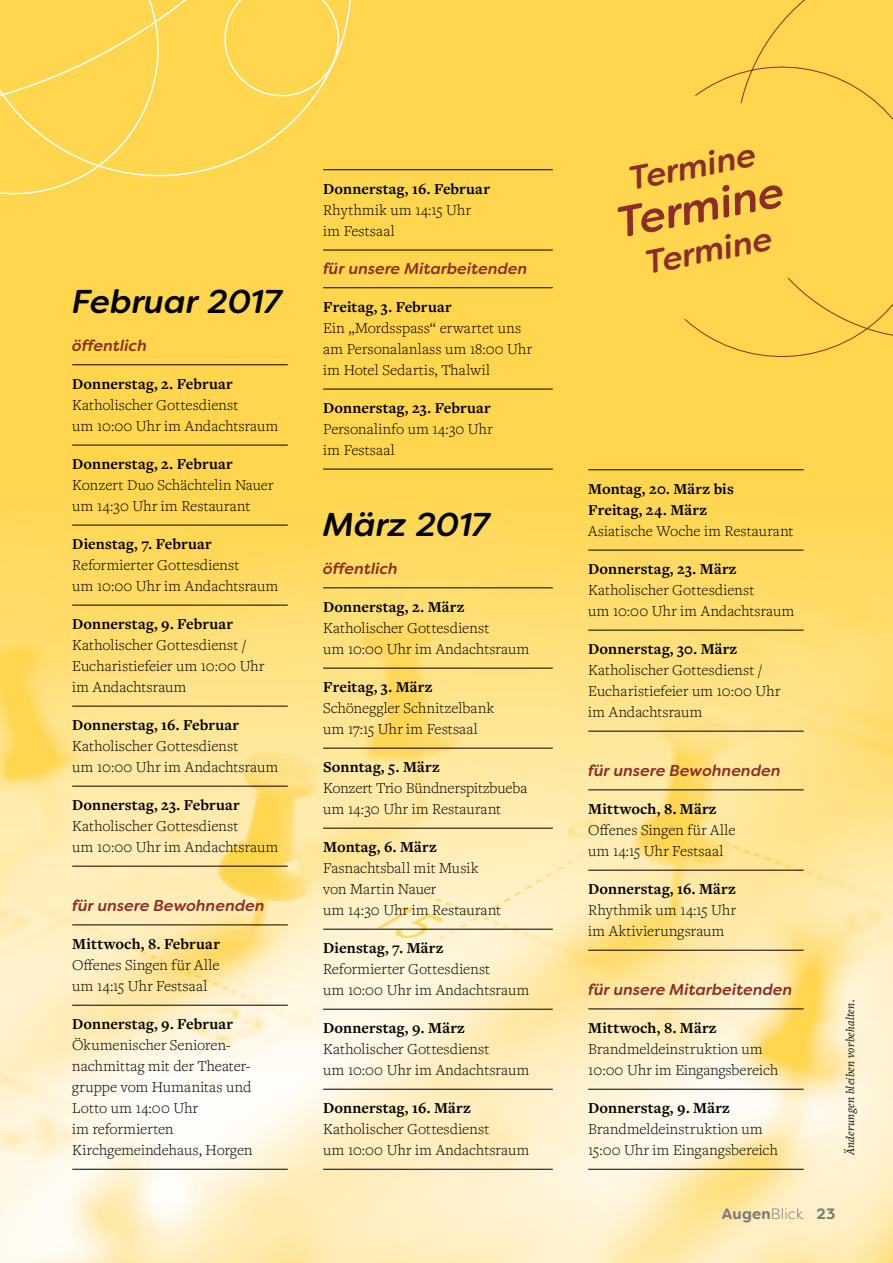
<style>
.page{position:relative;width:893px;height:1263px;background:#ffd64d}
.page>*{position:absolute;margin:0;border:0;box-sizing:border-box;transform-origin:0 0}
.t1{font:italic 500 43.5px "Filson Soft";color:#8c2d27}
.t2{font:italic 500 33px "Filson Soft";letter-spacing:-.01em;color:#000}
.t3{font:italic 500 33px "Filson Soft";color:#8c2d27}
.t4{font:300 15.75px/21px "Freight Text Pro";letter-spacing:.005em;color:#000}
.t5{font:700 15.75px/21px "Freight Text Pro";letter-spacing:.01em;color:#000}
.t6{font:italic 500 15.75px "Filson Soft";letter-spacing:.005em;color:#8c2d27}
.t7{font:700 15px "Filson Soft";letter-spacing:.015em;color:#7c7b7b}
.t8{font:italic 12px "Freight Text Pro";letter-spacing:.02em;color:#000}
.s1{font-weight:300}
</style>
<div class="page">
<img style="left:0;top:514px;width:893px;height:749px">
<hr style="left:72px;top:364px;width:216px;height:1px;background:#000">
<hr style="left:72px;top:445px;width:216px;height:1px;background:#000">
<hr style="left:72px;top:525px;width:216px;height:1px;background:#000">
<hr style="left:72px;top:605px;width:216px;height:1px;background:#000">
<hr style="left:72px;top:706px;width:216px;height:1px;background:#000">
<hr style="left:72px;top:786px;width:216px;height:1px;background:#000">
<hr style="left:72px;top:866px;width:216px;height:1px;background:#000">
<hr style="left:72px;top:925px;width:216px;height:1px;background:#000">
<hr style="left:72px;top:1005px;width:216px;height:1px;background:#000">
<hr style="left:72px;top:1169px;width:216px;height:1px;background:#000">
<hr style="left:323px;top:169px;width:230px;height:1px;background:#000">
<hr style="left:323px;top:250px;width:230px;height:1px;background:#000">
<hr style="left:323px;top:287px;width:230px;height:1px;background:#000">
<hr style="left:323px;top:389px;width:230px;height:1px;background:#000">
<hr style="left:323px;top:469px;width:230px;height:1px;background:#000">
<hr style="left:323px;top:587px;width:230px;height:1px;background:#000">
<hr style="left:323px;top:668px;width:230px;height:1px;background:#000">
<hr style="left:323px;top:748px;width:230px;height:1px;background:#000">
<hr style="left:323px;top:828px;width:230px;height:1px;background:#000">
<hr style="left:323px;top:929px;width:230px;height:1px;background:#000">
<hr style="left:323px;top:1009px;width:230px;height:1px;background:#000">
<hr style="left:323px;top:1089px;width:230px;height:1px;background:#000">
<hr style="left:323px;top:1169px;width:230px;height:1px;background:#000">
<hr style="left:588px;top:469px;width:216px;height:1px;background:#000">
<hr style="left:588px;top:550px;width:216px;height:1px;background:#000">
<hr style="left:588px;top:630px;width:216px;height:1px;background:#000">
<hr style="left:588px;top:731px;width:216px;height:1px;background:#000">
<hr style="left:588px;top:790px;width:216px;height:1px;background:#000">
<hr style="left:588px;top:870px;width:216px;height:1px;background:#000">
<hr style="left:588px;top:950px;width:216px;height:1px;background:#000">
<hr style="left:588px;top:1009px;width:216px;height:1px;background:#000">
<hr style="left:588px;top:1089px;width:216px;height:1px;background:#000">
<hr style="left:588px;top:1169px;width:216px;height:1px;background:#000">
<svg style="left:0;top:0;width:369px;height:195px"></svg>
<svg style="left:696px;top:0;width:197px;height:358px"></svg>
<svg style="left:684px;top:87px;width:138px;height:242px"></svg>
<h2 class="t2" style="left:72px;top:280px;width:211px">Februar 2017</h2>
<p class="t6" style="left:72px;top:336px;width:76px">öffentlich</p>
<p class="t5" style="left:72px;top:373px;width:162px">Donnerstag, 2. Februar</p>
<p class="t4" style="left:72px;top:394px;width:208px">Katholischer Gottesdienst<br>um 10:00 Uhr im Andachtsraum</p>
<p class="t5" style="left:72px;top:453px;width:162px">Donnerstag, 2. Februar</p>
<p class="t4" style="left:72px;top:474px;width:203px">Konzert Duo Schächtelin Nauer um 14:30 Uhr im Restaurant</p>
<p class="t5" style="left:72px;top:533px;width:141px">Dienstag, 7. Februar</p>
<p class="t4" style="left:72px;top:554px;width:208px">Reformierter Gottesdienst<br>um 10:00 Uhr im Andachtsraum</p>
<p class="t5" style="left:72px;top:613px;width:162px">Donnerstag, 9. Februar</p>
<p class="t4" style="left:72px;top:634px;width:194px">Katholischer Gottesdienst /<br>Eucharistiefeier um 10:00 Uhr im Andachtsraum</p>
<p class="t5" style="left:72px;top:714px;width:168px">Donnerstag, 16. Februar</p>
<p class="t4" style="left:72px;top:735px;width:208px">Katholischer Gottesdienst<br>um 10:00 Uhr im Andachtsraum</p>
<p class="t5" style="left:72px;top:794px;width:169px">Donnerstag, 23. Februar</p>
<p class="t4" style="left:72px;top:815px;width:208px">Katholischer Gottesdienst<br>um 10:00 Uhr im Andachtsraum</p>
<p class="t6" style="left:72px;top:895px;width:194px">für unsere Bewohnenden</p>
<p class="t5" style="left:72px;top:933px;width:149px">Mittwoch, 8. Februar</p>
<p class="t4" style="left:72px;top:954px;width:149px">Offenes Singen für Alle um 14:15 Uhr Festsaal</p>
<p class="t5" style="left:72px;top:1013px;width:162px">Donnerstag, 9. Februar</p>
<p class="t4" style="left:72px;top:1034px;width:182px">Ökumenischer Senioren&shy;nachmittag mit der Theater&shy;gruppe vom Humanitas und<br>Lotto um 14:00 Uhr<br>im reformierten<br>Kirchgemeindehaus, Horgen</p>
<p class="t5" style="left:323px;top:178px;width:168px">Donnerstag, 16. Februar</p>
<p class="t4" style="left:323px;top:199px;width:149px">Rhythmik um 14:15 Uhr im Festsaal</p>
<p class="t6" style="left:323px;top:258px;width:206px">für unsere Mitarbeitenden</p>
<p class="t5" style="left:323px;top:296px;width:130px">Freitag, 3. Februar</p>
<p class="t4" style="left:323px;top:317px;width:210px">Ein „Mordsspass“ erwartet uns am Personalanlass um 18:00 Uhr im Hotel Sedartis, Thalwil</p>
<p class="t5" style="left:323px;top:397px;width:169px">Donnerstag, 23. Februar</p>
<p class="t4" style="left:323px;top:418px;width:171px">Personalinfo um 14:30 Uhr im Festsaal</p>
<h2 class="t2" style="left:323px;top:503px;width:168px">März 2017</h2>
<p class="t6" style="left:323px;top:559px;width:76px">öffentlich</p>
<p class="t5" style="left:323px;top:596px;width:143px">Donnerstag, 2. März</p>
<p class="t4" style="left:323px;top:617px;width:208px">Katholischer Gottesdienst<br>um 10:00 Uhr im Andachtsraum</p>
<p class="t5" style="left:323px;top:676px;width:111px">Freitag, 3. März</p>
<p class="t4" style="left:323px;top:697px;width:173px">Schöneggler Schnitzelbank um 17:15 Uhr im Festsaal</p>
<p class="t5" style="left:323px;top:756px;width:118px">Sonntag, 5. März</p>
<p class="t4" style="left:323px;top:777px;width:206px">Konzert Trio Bündnerspitzbueba um 14:30 Uhr im Restaurant</p>
<p class="t5" style="left:323px;top:836px;width:115px">Montag, 6. März</p>
<p class="t4" style="left:323px;top:857px;width:180px">Fasnachtsball mit Musik von Martin Nauer<br>um 14:30 Uhr im Restaurant</p>
<p class="t5" style="left:323px;top:937px;width:122px">Dienstag, 7. März</p>
<p class="t4" style="left:323px;top:958px;width:208px">Reformierter Gottesdienst<br>um 10:00 Uhr im Andachtsraum</p>
<p class="t5" style="left:323px;top:1017px;width:143px">Donnerstag, 9. März</p>
<p class="t4" style="left:323px;top:1038px;width:208px">Katholischer Gottesdienst<br>um 10:00 Uhr im Andachtsraum</p>
<p class="t5" style="left:323px;top:1097px;width:149px">Donnerstag, 16. März</p>
<p class="t4" style="left:323px;top:1118px;width:208px">Katholischer Gottesdienst<br>um 10:00 Uhr im Andachtsraum</p>
<h2 class="t3" style="left:625px;top:158px;width:130px;rotate:-11deg">Termine</h2>
<h1 class="t1" style="left:612px;top:196px;width:171px;rotate:-11deg">Termine</h1>
<h2 class="t3" style="left:641px;top:242px;width:130px;rotate:-11deg">Termine</h2>
<p class="t5" style="left:588px;top:478px;width:147px">Montag, 20. März bis<br>Freitag, 24. März</p>
<p class="t4" style="left:588px;top:520px;width:207px">Asiatische Woche im Restaurant</p>
<p class="t5" style="left:588px;top:558px;width:150px">Donnerstag, 23. März</p>
<p class="t4" style="left:588px;top:579px;width:208px">Katholischer Gottesdienst<br>um 10:00 Uhr im Andachtsraum</p>
<p class="t5" style="left:588px;top:638px;width:151px">Donnerstag, 30. März</p>
<p class="t4" style="left:588px;top:659px;width:194px">Katholischer Gottesdienst /<br>Eucharistiefeier um 10:00 Uhr im Andachtsraum</p>
<p class="t6" style="left:588px;top:760px;width:194px">für unsere Bewohnenden</p>
<p class="t5" style="left:588px;top:798px;width:130px">Mittwoch, 8. März</p>
<p class="t4" style="left:588px;top:819px;width:149px">Offenes Singen für Alle um 14:15 Uhr Festsaal</p>
<p class="t5" style="left:588px;top:878px;width:149px">Donnerstag, 16. März</p>
<p class="t4" style="left:588px;top:899px;width:149px">Rhythmik um 14:15 Uhr im Aktivierungsraum</p>
<p class="t6" style="left:588px;top:979px;width:206px">für unsere Mitarbeitenden</p>
<p class="t5" style="left:588px;top:1017px;width:130px">Mittwoch, 8. März</p>
<p class="t4" style="left:588px;top:1038px;width:192px">Brandmeldeinstruktion um<br>10:00 Uhr im Eingangsbereich</p>
<p class="t5" style="left:588px;top:1097px;width:143px">Donnerstag, 9. März</p>
<p class="t4" style="left:588px;top:1118px;width:191px">Brandmeldeinstruktion um<br>15:00 Uhr im Eingangsbereich</p>
<p class="t8" style="left:842px;top:1155px;width:157px;rotate:-90deg">Änderungen bleiben vorbehalten.</p>
<p class="t7" style="left:722px;top:1204px;width:115px">Augen<span class="s1">Blick</span> 23</p>
</div>
